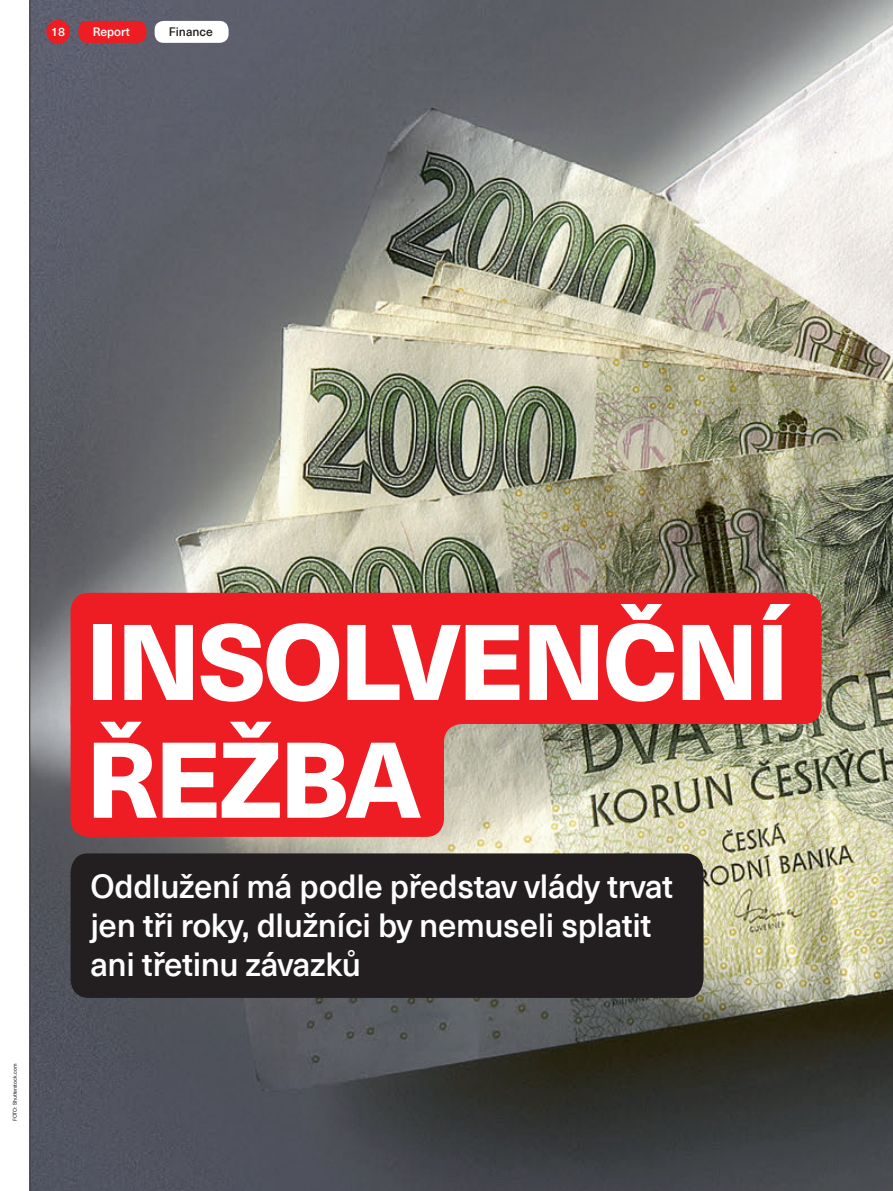
<style>
.page{position:relative;width:893px;height:1191px;background:#fff}
.page>*{position:absolute;margin:0;border:0;box-sizing:border-box;transform-origin:0 0}
.t1{font:800 105.3px/117.8px "Neue Haas Unica W1 G";letter-spacing:-.03em;color:#fff}
.t2{font:500 32.7px/39.3px "Neue Haas Unica W1 G";letter-spacing:-.01em;color:#fff}
.t3{font:500 12px "Neue Haas Unica W1 G";color:#fff}
.t4{font:500 12px "Neue Haas Unica W1 G";color:#231f20}
.t5{font:5.25px "Neue Haas Unica W1 G";color:#231f20}
</style>
<div class="page">
<img style="left:30px;top:0;width:863px;height:1190px">
<hr style="left:29px;top:0;width:1px;height:1190px;background:#231f20">
<div style="left:46px;top:20px;width:24px;height:24px;background:#ee1d23;border-radius:50%"></div>
<div style="left:78px;top:21px;width:68px;height:22px;background:#ee1d23;border-radius:9px"></div>
<div style="left:155px;top:21px;width:74px;height:22px;background:#fff;border-radius:9px"></div>
<svg style="left:71px;top:593px;width:750px;height:244px;background:#e1413f"></svg>
<div style="left:71px;top:853px;width:632px;height:144px;background:#231f20"></div>
<p class="t3" style="left:51px;top:22px;width:15px">18</p>
<p class="t3" style="left:93px;top:22px;width:39px">Report</p>
<p class="t4" style="left:169px;top:22px;width:46px">Finance</p>
<p class="t5" style="left:11px;top:1121px;width:59px;rotate:-90deg">FOTO: Shutterstock.com</p>
<h1 class="t1" style="left:86px;top:597px;width:705px">INSOLVENČNÍ<br>ŘEŽBA</h1>
<p class="t2" style="left:90px;top:864px;width:584px">Oddlužení má podle představ vlády trvat jen tři roky, dlužníci by nemuseli splatit ani třetinu závazků</p>
</div>
